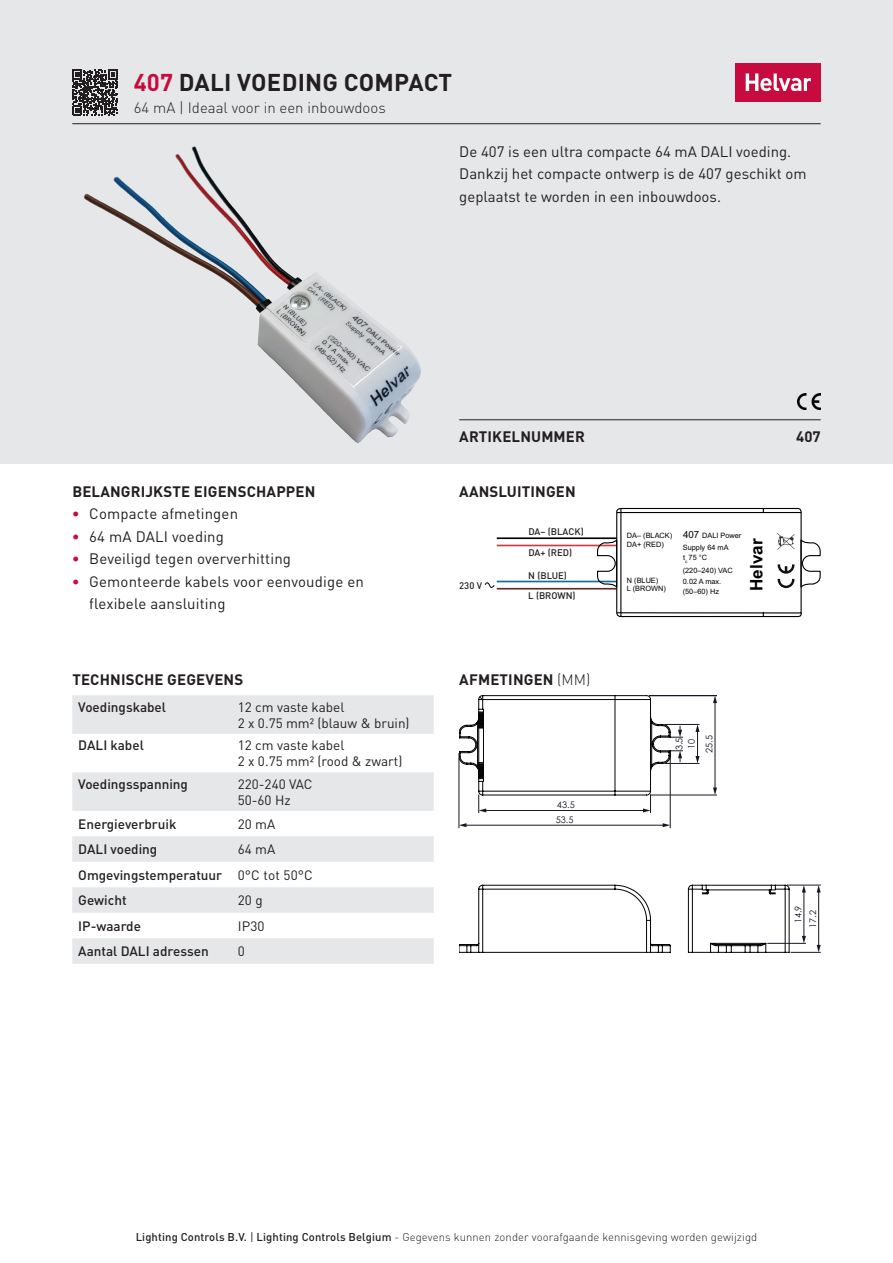
<style>
.page{position:relative;width:893px;height:1263px;background:#fff}
.page>*{position:absolute;margin:0;border:0;box-sizing:border-box;transform-origin:0 0}
.Kopje{font:700 24px "DINOT";letter-spacing:.01em;color:#231f20}
.t1{font:700 17.1px "Arial";color:#000001}
.Tekst{font:15px/22.5px "DINOT";color:#231f20}
.Tekst-2{font:700 15px "DINOT";letter-spacing:.01em;color:#231f20}
.Kopje-2{font:300 15px "DIN Pro";color:#231f20}
.t2{font:500 13.5px "DINOT";color:#231f20}
.Tekst-3{font:13.5px "DINOT";color:#231f20}
.t3{font:300 11.25px "DIN Pro";letter-spacing:.01em;color:#231f20}
.t4{font:500 9.45px/20.2px "DIN Pro";color:#231f20}
.t5{font:9.15px/15.5px "Century Gothic";color:#161722}
.t6{font:7.35px/8.9px "Arial";color:#000001}
.s1{color:#c80b3e}
.s2{font-weight:700;color:#c80b3e}
.s3{font-family:"DIN Pro";font-weight:300}
.s4{font-size:9.75px}
.s5{font-family:"DINOT";font-weight:500}
.s6{font-family:"DINOT";font-weight:400}
</style>
<div class="page">
<div style="left:0;top:0;width:893px;height:463px;background:#e6e7e9"></div>
<hr style="left:459px;top:419px;width:362px;height:1px;background:#231f20">
<div style="left:735px;top:63px;width:86px;height:39px;background:#c80b3e"></div>
<svg style="left:746px;top:73px;width:65px;height:18px"></svg>
<hr style="left:72px;top:123px;width:749px;height:1px;background:#231f20">
<img style="left:797px;top:393px;width:24px;height:16px">
<svg style="left:72px;top:70px;width:46px;height:45px"></svg>
<img style="left:84px;top:146px;width:337px;height:296px">
<hr style="left:650px;top:795px;width:66px;height:1px;background:#161722">
<hr style="left:715px;top:702px;width:1px;height:87px;background:#161722">
<svg style="left:713px;top:787px;width:4px;height:8px"></svg>
<svg style="left:713px;top:696px;width:4px;height:7px"></svg>
<svg style="left:695px;top:725px;width:4px;height:38px"></svg>
<hr style="left:665px;top:724px;width:34px;height:1px;background:#161722">
<hr style="left:665px;top:763px;width:34px;height:1px;background:#161722">
<hr style="left:650px;top:695px;width:66px;height:1px;background:#161722">
<svg style="left:459px;top:884px;width:362px;height:69px"></svg>
<hr style="left:768px;top:943px;width:37px;height:1px;background:#161722">
<hr style="left:787px;top:885px;width:33px;height:1px;background:#161722">
<hr style="left:465px;top:825px;width:199px;height:1px;background:#161722">
<svg style="left:460px;top:823px;width:6px;height:4px"></svg>
<svg style="left:663px;top:823px;width:7px;height:4px"></svg>
<hr style="left:670px;top:753px;width:1px;height:75px;background:#161722">
<hr style="left:459px;top:753px;width:1px;height:75px;background:#161722">
<svg style="left:459px;top:695px;width:223px;height:117px"></svg>
<hr style="left:497px;top:545px;width:120px;height:1px;background:#ce3b3d">
<hr style="left:497px;top:537px;width:120px;height:2px;background:#000001">
<hr style="left:497px;top:581px;width:120px;height:1px;background:#146c9c">
<hr style="left:497px;top:588px;width:120px;height:1px;background:#5e2d31">
<svg style="left:596px;top:508px;width:225px;height:109px"></svg>
<svg style="left:484px;top:582px;width:11px;height:6px"></svg>
<svg style="left:72px;top:695px;width:362px;height:269px;fill:#e6e7e9"></svg>
<p class="Kopje" style="left:134px;top:66px;width:320px"><span class="s1">407</span> DALI VOEDING COMPACT</p>
<p class="Kopje-2" style="left:134px;top:96px;width:253px">64 mA | Ideaal voor in een inbouwdoos</p>
<p class="Tekst" style="left:459px;top:140px;width:349px">De 407 is een ultra compacte 64 mA DALI voeding.<br>Dankzij het compacte ontwerp is de 407 geschikt om geplaatst te worden in een inbouwdoos.</p>
<p class="Tekst-2" style="left:459px;top:427px;width:127px">ARTIKELNUMMER</p>
<p class="Tekst-2" style="left:796px;top:427px;width:26px">407</p>
<p class="Tekst-2" style="left:72px;top:482px;width:245px">BELANGRIJKSTE EIGENSCHAPPEN</p>
<p class="Tekst-2" style="left:459px;top:482px;width:118px">AANSLUITINGEN</p>
<p class="Tekst" style="left:72px;top:502px;width:167px"><span class="s2">•</span> Compacte afmetingen</p>
<p class="Tekst" style="left:72px;top:525px;width:153px"><span class="s2">•</span> 64 mA DALI voeding</p>
<p class="Tekst" style="left:72px;top:547px;width:220px"><span class="s2">•</span> Beveiligd tegen oververhitting</p>
<p class="Tekst" style="left:89px;top:570px;width:276px;text-indent:-17px"><span class="s2">•</span> Gemonteerde kabels voor eenvoudige en flexibele aansluiting</p>
<p class="Tekst-2" style="left:72px;top:669px;width:172px">TECHNISCHE GEGEVENS</p>
<p class="t2" style="left:78px;top:698px;width:89px">Voedingskabel</p>
<p class="Tekst-3" style="left:238px;top:698px;width:108px">12 cm vaste kabel</p>
<p class="Tekst-3" style="left:238px;top:714px;width:173px">2 x 0.75 mm2 (blauw &amp; bruin)</p>
<p class="t2" style="left:78px;top:737px;width:67px">DALI kabel</p>
<p class="Tekst-3" style="left:238px;top:737px;width:108px">12 cm vaste kabel</p>
<p class="Tekst-3" style="left:238px;top:753px;width:166px">2 x 0.75 mm2 (rood &amp; zwart)</p>
<p class="t2" style="left:78px;top:775px;width:111px">Voedingsspanning</p>
<p class="Tekst-3" style="left:238px;top:775px;width:76px">220-240 VAC</p>
<p class="Tekst-3" style="left:238px;top:791px;width:54px">50-60 Hz</p>
<p class="t2" style="left:78px;top:815px;width:100px">Energieverbruik</p>
<p class="Tekst-3" style="left:238px;top:815px;width:39px">20 mA</p>
<p class="t2" style="left:78px;top:841px;width:81px">DALI voeding</p>
<p class="Tekst-3" style="left:238px;top:841px;width:39px">64 mA</p>
<p class="t2" style="left:78px;top:866px;width:145px">Omgevingstemperatuur</p>
<p class="Tekst-3" style="left:238px;top:866px;width:77px">0°C tot 50°C</p>
<p class="t2" style="left:78px;top:892px;width:50px">Gewicht</p>
<p class="Tekst-3" style="left:238px;top:892px;width:27px">20 g</p>
<p class="t2" style="left:78px;top:917px;width:64px">IP-waarde</p>
<p class="Tekst-3" style="left:238px;top:917px;width:28px">IP30</p>
<p class="t2" style="left:78px;top:943px;width:132px">Aantal DALI adressen</p>
<p class="Tekst-3" style="left:238px;top:943px;width:9px">0</p>
<p class="t4" style="left:459px;top:574px;width:24px">230 V</p>
<p class="t4" style="left:528px;top:521px;width:57px">DA− (BLACK)<br>DA+ (RED)</p>
<p class="t4" style="left:528px;top:564px;width:49px">N (BLUE)<br>L (BROWN)</p>
<p class="Tekst-2" style="left:459px;top:669px;width:133px">AFMETINGEN <span class="s3">(MM)</span></p>
<p class="t5" style="left:556px;top:797px;width:21px">43.5<br>53.5</p>
<p class="t6" style="left:627px;top:531px;width:47px">DA– (BLACK)<br>DA+ (RED)</p>
<p class="t6" style="left:627px;top:576px;width:40px">N (BLUE)<br>L (BROWN)</p>
<p class="t6" style="left:683px;top:531px;width:60px"><span class="s4">407</span> DALI Power</p>
<p class="t6" style="left:683px;top:542px;width:47px;line-height:10.5px">Supply 64 mA t<sub>c</sub> 75 °C</p>
<p class="t6" style="left:683px;top:566px;width:52px">(220–240) VAC</p>
<p class="t6" style="left:683px;top:576px;width:40px;line-height:10.5px">0.02 A max. (50–60) Hz</p>
<p class="t1" style="left:745px;top:591px;width:54px;rotate:-90deg">Helvar</p>
<p class="t5" style="left:673px;top:750px;width:14px;line-height:12.3px;rotate:-90deg">3.5<br>10</p>
<p class="t5" style="left:701px;top:753px;width:19px;rotate:-90deg">25.5</p>
<p class="t5" style="left:790px;top:923px;width:19px;rotate:-90deg">14.9</p>
<p class="t5" style="left:805px;top:927px;width:19px;rotate:-90deg">17.2</p>
<p class="t3" style="left:136px;top:1228px;width:623px"><span class="s5">Lighting Controls B.V.</span> <span class="s6">|</span> <span class="s5">Lighting Controls Belgium</span> - Gegevens kunnen zonder voorafgaande kennisgeving worden gewijzigd</p>
</div>
